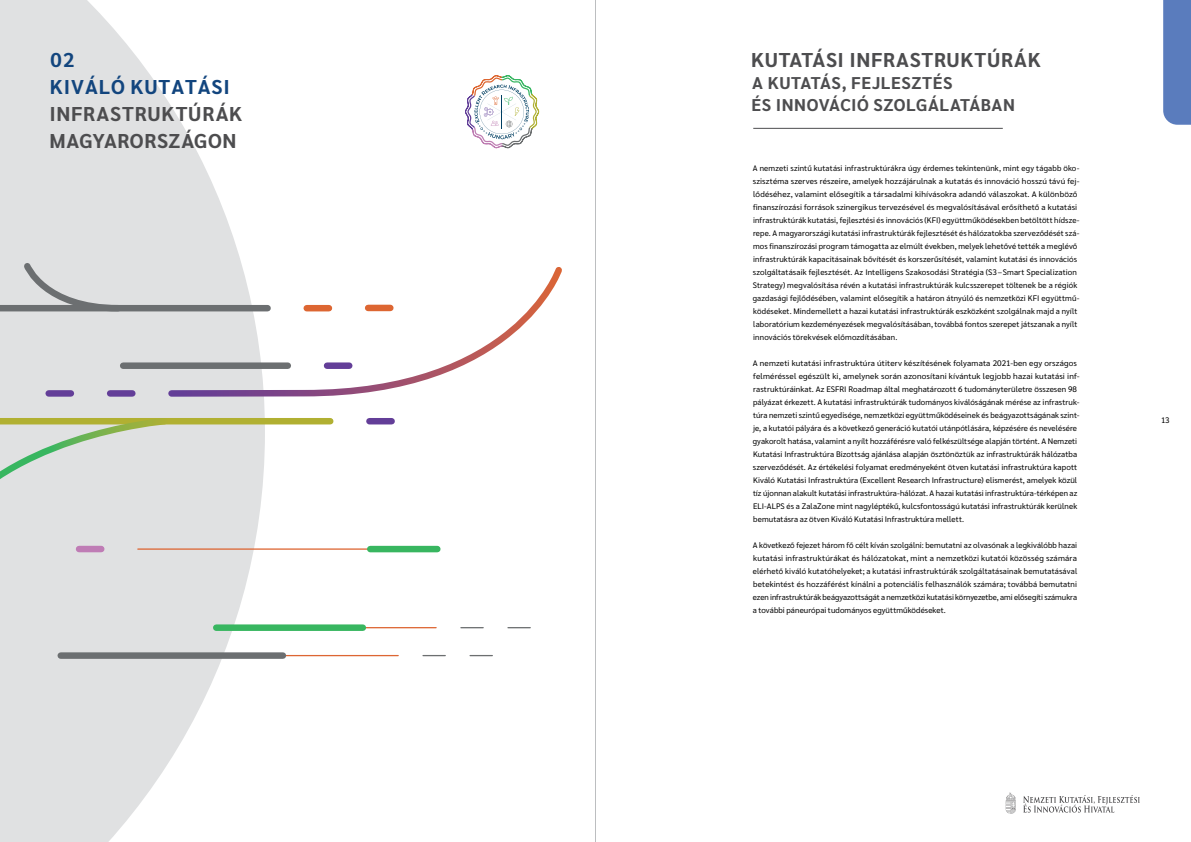
<style>
.page{position:relative;width:1191px;height:842px;background:#fff}
.page>*{position:absolute;margin:0;border:0;box-sizing:border-box;transform-origin:0 0}
.t1{font:700 20px/27px "Sarabun";letter-spacing:.035em;color:#4d4d4f}
.t2{font:700 20px/27px "Sarabun";letter-spacing:.045em;color:#12457e}
.t3{font:700 17px/22px "Sarabun";letter-spacing:.03em;color:#4d4d4f}
.t4{font:8px/13px "Sarabun";letter-spacing:.015em;color:#000}
</style>
<div class="page">
<svg style="left:0;top:0;width:265px;height:842px;fill:#e0e1e2"></svg>
<svg style="left:165px;top:264px;width:397px;height:136px"></svg>
<div style="left:369px;top:418px;width:23px;height:6px;background:#633e98"></div>
<div style="left:0;top:418px;width:330px;height:6px;background:#b1b032"></div>
<svg style="left:0;top:415px;width:171px;height:135px;background:#d7dcd3"></svg>
<hr style="left:138px;top:548px;width:244px;height:2px;background:#fff">
<div style="left:370px;top:546px;width:67px;height:6px;background:#38b660"></div>
<div style="left:216px;top:624px;width:147px;height:7px;background:#38b660"></div>
<svg style="left:461px;top:627px;width:22px;height:1px"></svg>
<svg style="left:508px;top:627px;width:22px;height:1px"></svg>
<div style="left:61px;top:652px;width:222px;height:7px;background:#6c6f71"></div>
<svg style="left:423px;top:655px;width:22px;height:1px"></svg>
<svg style="left:470px;top:655px;width:22px;height:1px"></svg>
<div style="left:110px;top:390px;width:22px;height:7px;background:#633e98"></div>
<div style="left:49px;top:390px;width:22px;height:7px;background:#633e98"></div>
<div style="left:79px;top:546px;width:22px;height:6px;background:#bf7cb5"></div>
<div style="left:0;top:305px;width:267px;height:6px;background:#6c6f71"></div>
<div style="left:307px;top:305px;width:22px;height:6px;background:#dd6632"></div>
<svg style="left:21px;top:260px;width:104px;height:55px;background:#c8c9ca"></svg>
<div style="left:368px;top:305px;width:22px;height:6px;background:#dd6632"></div>
<div style="left:123px;top:362px;width:165px;height:7px;background:#6c6f71"></div>
<svg style="left:465px;top:75px;width:74px;height:73px"></svg>
<div style="left:1163px;top:0;width:28px;height:125px;background:#5a7cbd"></div>
<hr style="left:753px;top:128px;width:249px;height:1px;background:#4d4d4f">
<hr style="left:595px;top:0;width:1px;height:842px;background:#bcbec0">
<svg style="left:1023px;top:795px;width:117px;height:17px"></svg>
<svg style="left:1005px;top:792px;width:11px;height:22px"></svg>
<h1 class="t2" style="left:50px;top:46px;width:182px">02<br>KIVÁLÓ KUTATÁSI</h1>
<h1 class="t1" style="left:49px;top:100px;width:194px">INFRASTRUKTÚRÁK<br>MAGYARORSZÁGON</h1>
<h1 class="t1" style="left:751px;top:46px;width:291px">KUTATÁSI INFRASTRUKTÚRÁK</h1>
<h2 class="t3" style="left:751px;top:72px;width:265px">A KUTATÁS, FEJLESZTÉS<br>ÉS INNOVÁCIÓ SZOLGÁLATÁBAN</h2>
<p class="t4" style="left:753px;top:162px;width:328px">A nemzeti szintű kutatási infrastruktúrákra úgy érdemes tekintenünk, mint egy tágabb öko&shy;szisztéma szerves részeire, amelyek hozzájárulnak a kutatás és innováció hosszú távú fej&shy;lődéséhez, valamint elősegítik a társadalmi kihívásokra adandó válaszokat. A különböző finanszírozási források szinergikus tervezésével és megvalósításával erősíthető a kutatási infrastruktúrák kutatási, fejlesztési és innovációs (KFI) együttműködésekben betöltött hídsze&shy;repe. A magyarországi kutatási infrastruktúrák fejlesztését és hálózatokba szerveződését szá&shy;mos finanszírozási program támogatta az elmúlt években, melyek lehetővé tették a meglévő infrastruktúrák kapacitásainak bővítését és korszerűsítését, valamint kutatási és innovációs szolgáltatásaik fejlesztését. Az Intelligens Szakosodási Stratégia (S3–Smart Specialization Strategy) megvalósítása révén a kutatási infrastruktúrák kulcsszerepet töltenek be a régiók gazdasági fejlődésében, valamint elősegítik a határon átnyúló és nemzetközi KFI együttmű&shy;ködéseket. Mindemellett a hazai kutatási infrastruktúrák eszközként szolgálnak majd a nyílt laboratórium kezdeményezések megvalósításában, továbbá fontos szerepet játszanak a nyílt innovációs törekvések előmozdításában.</p>
<p class="t4" style="left:753px;top:357px;width:328px">A nemzeti kutatási infrastruktúra útiterv készítésének folyamata 2021-ben egy országos felméréssel egészült ki, amelynek során azonosítani kívántuk legjobb hazai kutatási inf&shy;rastruktúráinkat. Az ESFRI Roadmap által meghatározott 6 tudományterületre összesen 98 pályázat érkezett. A kutatási infrastruktúrák tudományos kiválóságának mérése az infrastruk&shy;túra nemzeti szintű egyedisége, nemzetközi együttműködéseinek és beágyazottságának szint&shy;je, a kutatói pályára és a következő generáció kutatói utánpótlására, képzésére és nevelésére gyakorolt hatása, valamint a nyílt hozzáférésre való felkészültsége alapján történt. A Nemzeti Kutatási Infrastruktúra Bizottság ajánlása alapján ösztönöztük az infrastruktúrák hálózatba szerveződését. Az értékelési folyamat eredményeként ötven kutatási infrastruktúra kapott Kiváló Kutatási Infrastruktúra (Excellent Research Infrastructure) elismerést, amelyek közül tíz újonnan alakult kutatási infrastruktúra-hálózat. A hazai kutatási infrastruktúra-térképen az ELI-ALPS és a ZalaZone mint nagyléptékű, kulcsfontosságú kutatási infrastruktúrák kerülnek bemutatásra az ötven Kiváló Kutatási Infrastruktúra mellett.</p>
<p class="t4" style="left:753px;top:539px;width:326px;text-align:justify">A következő fejezet három fő célt kíván szolgálni: bemutatni az olvasónak a legkiválóbb hazai kutatási infrastruktúrákat és hálózatokat, mint a nemzetközi kutatói közösség számára elérhető kiváló kutatóhelyeket; a kutatási infrastruktúrák szolgáltatásainak bemutatásával betekintést és hozzáférést kínálni a potenciális felhasználók számára; továbbá bemutatni ezen infrastruktúrák beágyazottságát a nemzetközi kutatási környezetbe, ami elősegíti számukra a további páneurópai tudományos együttműködéseket.</p>
<p class="t4" style="left:1161px;top:413px;width:10px">13</p>
</div>
